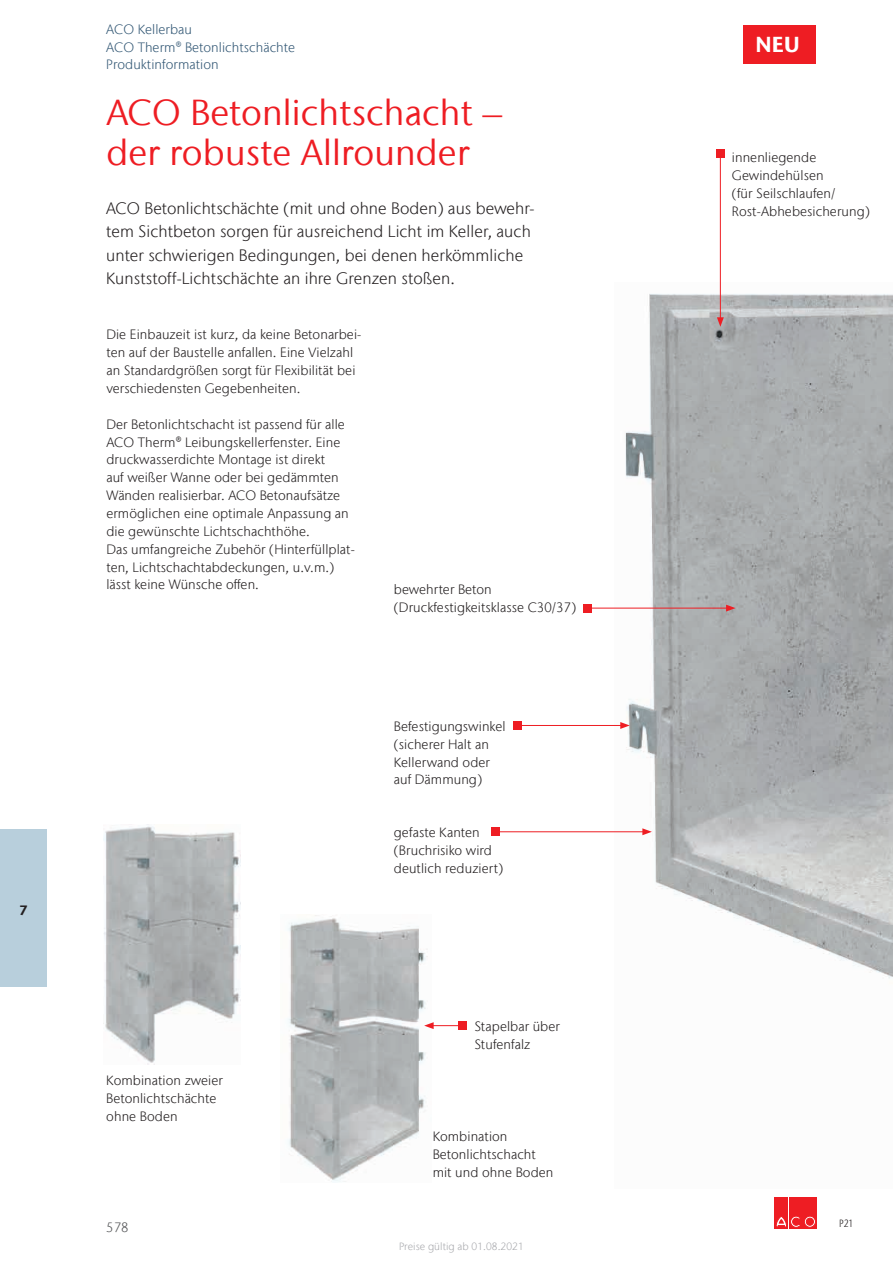
<style>
.page{position:relative;width:893px;height:1263px;background:#fff}
.page>*{position:absolute;margin:0;border:0;box-sizing:border-box;transform-origin:0 0}
.t1{font:36px/39.6px "Stone Sans IIITC Com";letter-spacing:.005em;color:#ee1d23}
.t2{font:700 21.6px "Stone Sans IIITC Com";color:#fff}
.t3{font:300 16.5px/23.1px "Stone Sans IIITC Com";letter-spacing:.005em;color:#231f20}
.t4{font:300 13.5px/17.9px "Stone Sans IIITC Com";letter-spacing:.005em;color:#231f20}
.t5{font:300 13.5px/17.9px "Stone Sans IIITC Com";letter-spacing:.005em;color:#335875}
.t6{font:300 13.5px "Stone Sans IIITC Com";color:#57585a}
.t7{font:700 13.5px "Stone Sans IIITC Com";color:#231f20}
.t8{font:300 10.5px "Stone Sans IIITC Com";letter-spacing:.005em;color:#a8a9ad}
.t9{font:300 condensed 10.5px "Stone Sans IIITC Com";color:#231f20}
</style>
<div class="page">
<div style="left:0;top:829px;width:47px;height:157px;background:#b8cfdc"></div>
<div style="left:775px;top:1197px;width:13px;height:31px;background:#ee1d23"></div>
<div style="left:789px;top:1197px;width:13px;height:31px;background:#ee1d23"></div>
<svg style="left:776px;top:1216px;width:24px;height:11px"></svg>
<div style="left:803px;top:1197px;width:13px;height:31px;background:#ee1d23"></div>
<svg style="left:804px;top:1216px;width:11px;height:11px"></svg>
<div style="left:804px;top:1216px;width:12px;height:11px;border:1px solid #ee1d23;border-radius:50%"></div>
<div style="left:806px;top:1218px;width:7px;height:7px;background:#ee1d23;border-radius:50%"></div>
<div style="left:806px;top:1218px;width:7px;height:7px;border:1px solid #ee1d23;border-radius:50%"></div>
<div style="left:492px;top:827px;width:8px;height:9px;background:#ee1d23"></div>
<div style="left:716px;top:150px;width:9px;height:8px;background:#ee1d23"></div>
<div style="left:513px;top:721px;width:8px;height:9px;background:#ee1d23"></div>
<div style="left:583px;top:604px;width:9px;height:8px;background:#ee1d23"></div>
<img style="left:103px;top:824px;width:138px;height:240px">
<img style="left:288px;top:915px;width:140px;height:267px">
<div style="left:458px;top:1021px;width:9px;height:9px;background:#ee1d23"></div>
<hr style="left:431px;top:1025px;width:31px;height:1px;background:#ee1d23">
<svg style="left:424px;top:1022px;width:10px;height:7px"></svg>
<img style="left:614px;top:283px;width:279px;height:696px">
<div style="left:744px;top:25px;width:72px;height:39px;background:#ee1d23"></div>
<hr style="left:720px;top:151px;width:1px;height:169px;background:#ee1d23">
<svg style="left:717px;top:317px;width:7px;height:10px"></svg>
<hr style="left:496px;top:831px;width:149px;height:1px;background:#ee1d23">
<svg style="left:642px;top:828px;width:10px;height:7px"></svg>
<hr style="left:517px;top:725px;width:106px;height:1px;background:#ee1d23">
<svg style="left:620px;top:722px;width:10px;height:7px"></svg>
<hr style="left:588px;top:608px;width:140px;height:1px;background:#ee1d23">
<svg style="left:726px;top:605px;width:10px;height:6px"></svg>
<p class="t7" style="left:19px;top:901px;width:10px">7</p>
<p class="t5" style="left:106px;top:20px;width:190px">ACO Kellerbau<br>ACO Therm® Betonlichtschächte<br>Produktinformation</p>
<h1 class="t1" style="left:106px;top:92px;width:398px">ACO Betonlichtschacht – der robuste Allrounder</h1>
<p class="t3" style="left:106px;top:197px;width:430px">ACO Betonlichtschächte (mit und ohne Boden) aus bewehr&shy;tem Sichtbeton sorgen für ausreichend Licht im Keller, auch unter schwierigen Bedingungen, bei denen herkömmliche Kunststoff-Lichtschächte an ihre Grenzen stoßen.</p>
<p class="t4" style="left:106px;top:326px;width:256px">Die Einbauzeit ist kurz, da keine Betonarbei&shy;ten auf der Baustelle anfallen. Eine Vielzahl an Standardgrößen sorgt für Flexibilität bei verschiedensten Gegebenheiten.</p>
<p class="t4" style="left:106px;top:415px;width:250px">Der Betonlichtschacht ist passend für alle ACO Therm® Leibungskellerfenster. Eine druckwasserdichte Montage ist direkt<br>auf weißer Wanne oder bei gedämmten Wänden realisierbar. ACO Betonaufsätze ermöglichen eine optimale Anpassung an die gewünschte Lichtschachthöhe.<br>Das umfangreiche Zubehör (Hinterfüllplat&shy;ten, Lichtschachtabdeckungen, u.v.m.) lässt keine Wünsche offen.</p>
<p class="t4" style="left:394px;top:580px;width:184px">bewehrter Beton (Druckfestigkeitsklasse C30/37)</p>
<p class="t4" style="left:394px;top:717px;width:113px">Befestigungswinkel (sicherer Halt an<br>Kellerwand oder auf Dämmung)</p>
<p class="t4" style="left:394px;top:824px;width:111px">gefaste Kanten (Bruchrisiko wird deutlich reduziert)</p>
<p class="t4" style="left:106px;top:1071px;width:118px">Kombination zweier<br>Betonlichtschächte ohne Boden</p>
<p class="t6" style="left:106px;top:1219px;width:24px">578</p>
<p class="t4" style="left:474px;top:1017px;width:87px">Stapelbar über<br>Stufenfalz</p>
<p class="t4" style="left:433px;top:1127px;width:122px">Kombination<br>Betonlichtschacht mit und ohne Boden</p>
<p class="t8" style="left:399px;top:1240px;width:126px">Preise gültig ab 01.08.2021</p>
<h2 class="t2" style="left:756px;top:30px;width:45px">NEU</h2>
<p class="t4" style="left:732px;top:149px;width:139px">innenliegende<br>Gewindehülsen<br>(für Seilschlaufen/<br>Rost-Abhebesicherung)</p>
<p class="t9" style="left:839px;top:1217px;width:16px">P21</p>
</div>
